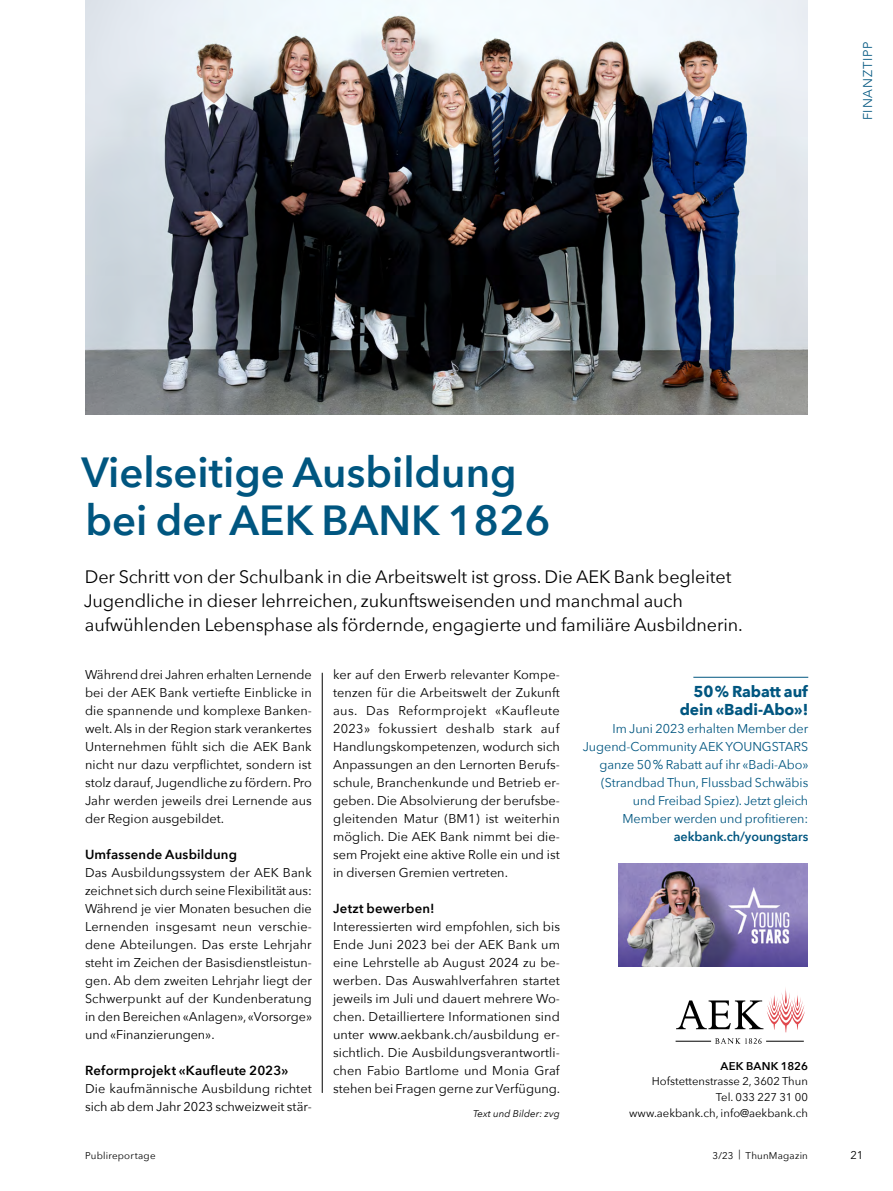
<style>
.page{position:relative;width:893px;height:1191px;background:#fff}
.page>*{position:absolute;margin:0;border:0;box-sizing:border-box;transform-origin:0 0}
.t1{font:600 42px/48px "Avenir Next";color:#005680}
.t2{font:18px/24px "Avenir Next";letter-spacing:-.005em;color:#000}
.t3{font:700 15.75px/18px "Avenir Next";letter-spacing:-.005em;color:#005680;text-align:right}
.t4{font:600 13.2px "Avenir Next";letter-spacing:.015em;color:#000}
.t5{font:12.75px/18px "Avenir Next";color:#000;text-align:justify}
.t6{font:12.75px/18px "Avenir Next";letter-spacing:-.005em;color:#005680;text-align:right}
.t7{font:600 12.75px "Avenir Next";letter-spacing:-.005em;color:#005680}
.t8{font:300 12.75px "Avenir";letter-spacing:.06em;color:#005680}
.t9{font:11.25px/15.8px "Avenir Next";color:#000;text-align:right}
.t10{font:600 11.25px "Avenir Next";letter-spacing:.02em;color:#000}
.t11{font:9.75px "Avenir Next";letter-spacing:.02em;color:#000}
.t12{font:italic 9.75px "Avenir Next";letter-spacing:.01em;color:#000}
</style>
<div class="page">
<hr style="left:766px;top:1041px;width:38px;height:1px;background:#000">
<svg style="left:676px;top:988px;width:129px;height:44px"></svg>
<svg style="left:715px;top:1038px;width:47px;height:5px"></svg>
<hr style="left:676px;top:1041px;width:35px;height:1px;background:#000">
<hr style="left:693px;top:677px;width:115px;height:1px;background:#005680">
<img style="left:85px;top:0;width:723px;height:415px">
<img style="left:618px;top:863px;width:190px;height:104px">
<hr style="left:322px;top:673px;width:1px;height:420px;background:#000">
<p class="t8" style="left:860px;top:120px;width:80px;rotate:-90deg">FINANZTIPP</p>
<h1 class="t1" style="left:82px;top:447px;width:470px">Vielseitige Ausbildung bei der AEK BANK 1826</h1>
<p class="t2" style="left:84px;top:563px;width:661px">Der Schritt von der Schulbank in die Arbeitswelt ist gross. Die AEK Bank begleitet<br>Jugendliche in dieser lehrreichen, zukunftsweisenden und manchmal auch aufwühlenden Lebensphase als fördernde, engagierte und familiäre Ausbildnerin.</p>
<p class="t5" style="left:85px;top:665px;width:228px">Während drei Jahren erhalten Lernende bei der AEK Bank vertiefte Einblicke in die spannende und komplexe Banken&shy;welt. Als in der Region stark verankertes Unternehmen fühlt sich die AEK Bank nicht nur dazu verpflichtet, sondern ist stolz darauf, Jugendliche zu fördern. Pro Jahr werden jeweils drei Lernende aus der Region ausgebildet.</p>
<p class="t4" style="left:85px;top:843px;width:154px">Umfassende Ausbildung</p>
<p class="t5" style="left:85px;top:863px;width:229px">Das Ausbildungssystem der AEK Bank zeichnet sich durch seine Flexibilität aus:<br>Während je vier Monaten besuchen die Lernenden insgesamt neun verschie&shy;dene Abteilungen. Das erste Lehrjahr steht im Zeichen der Basisdienstleistun&shy;gen. Ab dem zweiten Lehrjahr liegt der Schwerpunkt auf der Kundenberatung in den Bereichen «Anlagen», «Vorsorge» und «Finanzierungen».</p>
<p class="t4" style="left:85px;top:1059px;width:205px">Reformprojekt «Kaufleute 2023»</p>
<p class="t5" style="left:85px;top:1079px;width:228px">Die kaufmännische Ausbildung richtet sich ab dem Jahr 2023 schweizweit stär-</p>
<p class="t5" style="left:333px;top:665px;width:228px">ker auf den Erwerb relevanter Kompe&shy;tenzen für die Arbeitswelt der Zukunft aus. Das Reformprojekt «Kaufleute 2023» fokussiert deshalb stark auf Handlungskompetenzen, wodurch sich Anpassungen an den Lernorten Berufs&shy;schule, Branchenkunde und Betrieb er&shy;geben. Die Absolvierung der berufsbe&shy;gleitenden Matur (BM1) ist weiterhin möglich. Die AEK Bank nimmt bei die&shy;sem Projekt eine aktive Rolle ein und ist in diversen Gremien vertreten.</p>
<p class="t4" style="left:333px;top:897px;width:103px">Jetzt bewerben!</p>
<p class="t5" style="left:333px;top:917px;width:229px">Interessierten wird empfohlen, sich bis Ende Juni 2023 bei der AEK Bank um eine Lehrstelle ab August 2024 zu be&shy;werben. Das Auswahlverfahren startet jeweils im Juli und dauert mehrere Wo&shy;chen. Detailliertere Informationen sind unter www.aekbank.ch/ausbildung er&shy;sichtlich. Die Ausbildungsverantwortli&shy;chen Fabio Bartlome und Monia Graf stehen bei Fragen gerne zur Verfügung.</p>
<p class="t12" style="left:473px;top:1105px;width:88px">Text und Bilder: zvg</p>
<p class="t3" style="left:680px;top:682px;width:130px">50% Rabatt auf dein «Badi-Abo»!</p>
<p class="t6" style="left:583px;top:719px;width:227px">Im Juni 2023 erhalten Member der Jugend-Community AEK YOUNGSTARS ganze 50% Rabatt auf ihr «Badi-Abo» (Strandbad Thun, Flussbad Schwäbis und Freibad Spiez). Jetzt gleich Member werden und profitieren:</p>
<p class="t7" style="left:674px;top:825px;width:136px">aekbank.ch/youngstars</p>
<p class="t10" style="left:721px;top:1056px;width:89px">AEK BANK 1826</p>
<p class="t9" style="left:629px;top:1073px;width:180px">Hofstettenstrasse 2, 3602 Thun<br>Tel. 033 227 31 00 www.aekbank.ch, info@aekbank.ch</p>
<p class="t11" style="left:85px;top:1147px;width:72px">Publireportage</p>
<p class="t11" style="left:712px;top:1147px;width:97px">3/23 | ThunMagazin</p>
<p class="t9" style="left:850px;top:1146px;width:14px">21</p>
</div>
